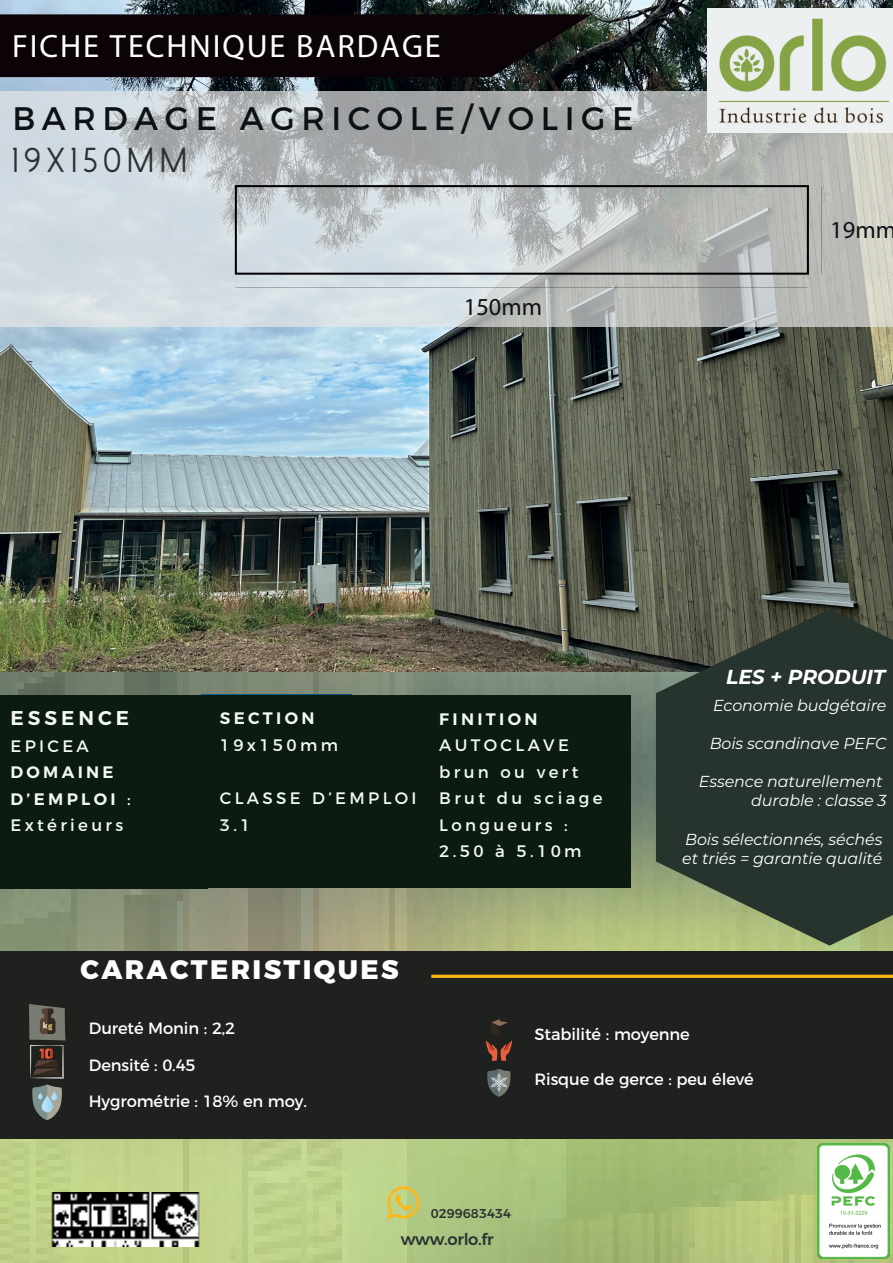
<style>
.page{position:relative;width:893px;height:1263px;background:#fff}
.page>*{position:absolute;margin:0;border:0;box-sizing:border-box;transform-origin:0 0}
.t1{font:34.65px "Dolce Vita";letter-spacing:.2em;color:#2b3032}
.t2{font:32.55px "Montserrat";letter-spacing:.2em;color:#0d1114}
.t3{font:32.4px "Myriad Pro";letter-spacing:.06em;color:#fff}
.t4{font:800 26.7px "Montserrat";letter-spacing:.09em;color:#fff}
.t5{font:24.45px "Myriad Pro";color:#0e1214}
.t6{font:italic 700 20.25px "Montserrat";letter-spacing:-.005em;color:#fff}
.t7{font:600 19.95px "Montserrat";letter-spacing:.2em;color:#f3faf3}
.t8{font:16.65px/26.5px "Montserrat";letter-spacing:.2em;color:#f3faf3}
.t9{font:600 16.65px/26.5px "Montserrat";letter-spacing:.2em;color:#f3faf3}
.t10{font:16.35px "Montserrat";letter-spacing:-.01em;color:#fff}
.t11{font:500 16.35px "Montserrat";letter-spacing:-.02em;color:#2b3032}
.t12{font:italic 15.9px/19px "Montserrat";letter-spacing:-.005em;color:#fff;text-align:right}
.t13{font:500 12.9px "Montserrat";letter-spacing:.005em;color:#2b3032}
.s1{font-weight:400}
</style>
<div class="page">
<img style="left:0;top:672px;width:893px;height:591px">
<div style="left:0;top:952px;width:893px;height:187px;background:#1f211e"></div>
<hr style="left:431px;top:975px;width:462px;height:3px;background:#fcb818">
<svg style="left:487px;top:1069px;width:24px;height:28px"></svg>
<svg style="left:29px;top:1004px;width:36px;height:116px"></svg>
<svg style="left:486px;top:1019px;width:26px;height:42px"></svg>
<svg style="left:387px;top:1186px;width:33px;height:33px"></svg>
<img style="left:817px;top:1144px;width:73px;height:114px">
<img style="left:50px;top:1192px;width:151px;height:54px">
<div style="left:207px;top:695px;width:212px;height:193px;background:#0b1b12"></div>
<div style="left:418px;top:695px;width:213px;height:193px;background:#0b1b12"></div>
<div style="left:0;top:695px;width:208px;height:193px;background:#0b1b12"></div>
<img style="left:0;top:0;width:893px;height:672px">
<svg style="left:656px;top:609px;width:237px;height:337px;background:#394538"></svg>
<svg style="left:0;top:14px;width:592px;height:63px;background:#0d060a"></svg>
<svg style="left:0;top:91px;width:893px;height:236px;background:#c1c6c8"></svg>
<img style="left:708px;top:8px;width:185px;height:124px">
<div style="left:235px;top:185px;width:574px;height:90px;border:2px solid #000003"></div>
<h3 class="t3" style="left:12px;top:26px;width:430px">FICHE TECHNIQUE BARDAGE</h3>
<h2 class="t2" style="left:12px;top:93px;width:622px">BARDAGE AGRICOLE/VOLIGE</h2>
<h1 class="t1" style="left:12px;top:143px;width:176px">19X150mm</h1>
<h3 class="t5" style="left:464px;top:292px;width:80px">150mm</h3>
<h3 class="t5" style="left:830px;top:215px;width:67px">19mm</h3>
<p class="t7" style="left:11px;top:702px;width:120px">ESSENCE</p>
<p class="t8" style="left:11px;top:731px;width:80px">EPICEA</p>
<p class="t9" style="left:11px;top:758px;width:122px">DOMAINE<br>D’EMPLOI <span class="s1">:<br>Extérieurs</span></p>
<p class="t9" style="left:220px;top:704px;width:96px">SECTION</p>
<p class="t8" style="left:220px;top:730px;width:120px">19x150mm</p>
<p class="t8" style="left:220px;top:783px;width:198px">CLASSE D’EMPLOI<br>3.1</p>
<p class="t9" style="left:439px;top:704px;width:100px">FINITION</p>
<p class="t8" style="left:439px;top:730px;width:165px">AUTOCLAVE brun ou vert<br>Brut du sciage<br>Longueurs :<br>2.50 à 5.10m</p>
<h3 class="t4" style="left:81px;top:948px;width:320px">CARACTERISTIQUES</h3>
<p class="t6" style="left:726px;top:662px;width:161px">LES + PRODUIT</p>
<p class="t12" style="left:713px;top:695px;width:175px">Economie budgétaire</p>
<p class="t12" style="left:710px;top:733px;width:178px">Bois scandinave PEFC</p>
<p class="t12" style="left:699px;top:772px;width:189px">Essence naturellement durable : classe 3</p>
<p class="t12" style="left:682px;top:829px;width:202px;text-align:left">Bois sélectionnés, séchés et triés = garantie qualité</p>
<p class="t10" style="left:89px;top:1015px;width:148px">Dureté Monin : 2,2</p>
<p class="t10" style="left:89px;top:1052px;width:108px">Densité : 0.45</p>
<p class="t10" style="left:89px;top:1088px;width:219px">Hygrométrie : 18% en moy.</p>
<p class="t10" style="left:535px;top:1021px;width:157px">Stabilité : moyenne</p>
<p class="t10" style="left:535px;top:1066px;width:221px">Risque de gerce : peu élevé</p>
<p class="t13" style="left:431px;top:1203px;width:82px">0299683434</p>
<p class="t11" style="left:401px;top:1226px;width:94px">www.orlo.fr</p>
</div>
